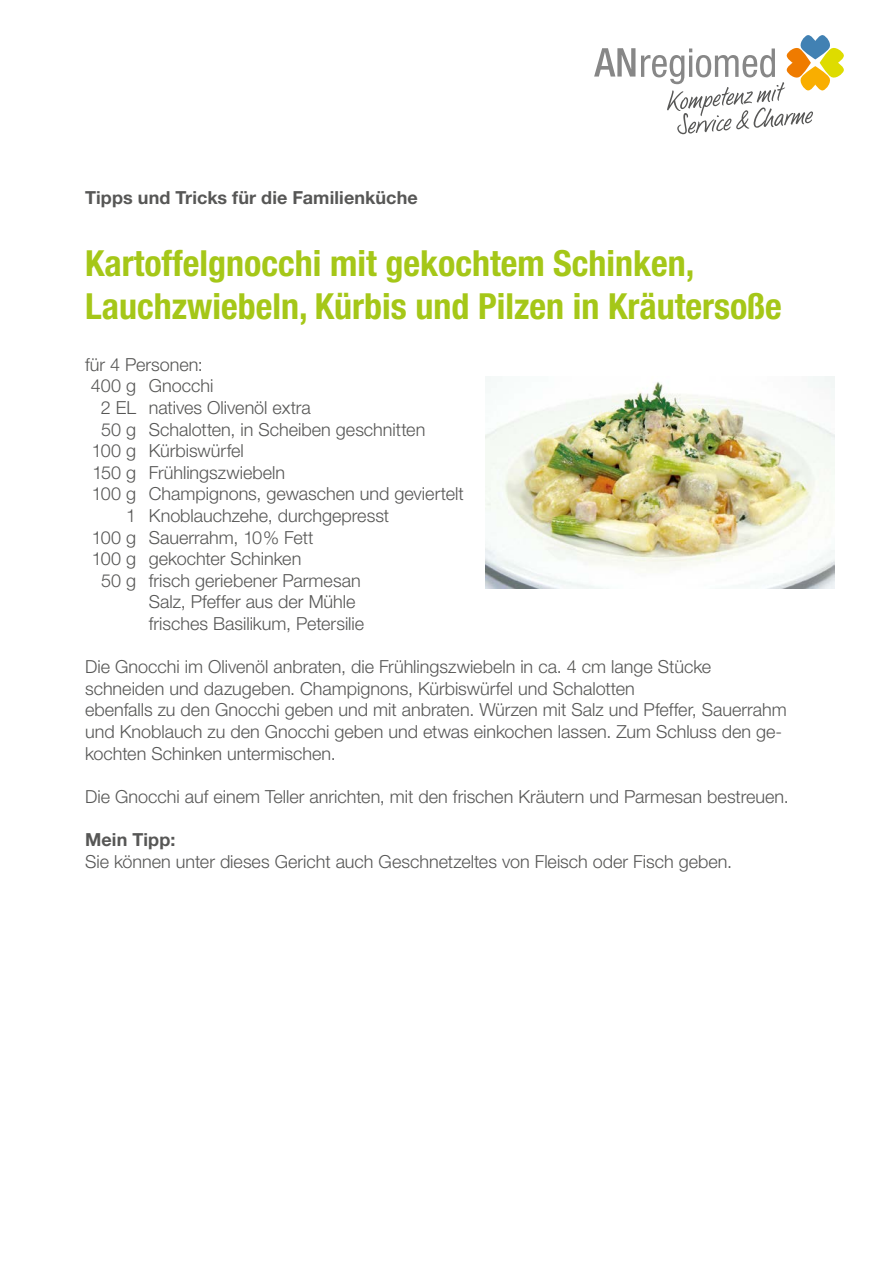
<style>
.page{position:relative;width:893px;height:1263px;background:#fff}
.page>*{position:absolute;margin:0;border:0;box-sizing:border-box;transform-origin:0 0}
.t1{font:700 condensed 36px/43.2px "Helvetica Neue LT Std";color:#a5c718}
.t2{font:300 18px/21.6px "Helvetica Neue LT Std";color:#575756}
.t3{font:700 18px "Helvetica Neue LT Std";letter-spacing:.005em;color:#575756}
</style>
<div class="page">
<svg style="left:594px;top:48px;width:41px;height:29px"></svg>
<svg style="left:641px;top:35px;width:203px;height:99px"></svg>
<img style="left:485px;top:377px;width:350px;height:211px">
<p class="t3" style="left:85px;top:187px;width:334px">Tipps und Tricks für die Familienküche</p>
<h1 class="t1" style="left:85px;top:241px;width:698px">Kartoffelgnocchi mit gekochtem Schinken,<br>Lauchzwiebeln, Kürbis und Pilzen in Kräutersoße</h1>
<p class="t2" style="left:85px;top:353px;width:119px">für 4 Personen:</p>
<p class="t2" style="left:91px;top:375px;width:124px">400 g Gnocchi</p>
<p class="t2" style="left:101px;top:396px;width:211px">2 EL natives Olivenöl extra</p>
<p class="t2" style="left:101px;top:418px;width:326px">50 g Schalotten, in Scheiben geschnitten</p>
<p class="t2" style="left:92px;top:440px;width:153px">100 g Kürbiswürfel</p>
<p class="t2" style="left:93px;top:461px;width:194px">150 g Frühlingszwiebeln</p>
<p class="t2" style="left:92px;top:483px;width:373px">100 g Champignons, gewaschen und geviertelt</p>
<p class="t2" style="left:126px;top:504px;width:265px">1 Knoblauchzehe, durchgepresst</p>
<p class="t2" style="left:92px;top:526px;width:223px">100 g Sauerrahm, 10% Fett</p>
<p class="t2" style="left:92px;top:548px;width:211px">100 g gekochter Schinken</p>
<p class="t2" style="left:101px;top:569px;width:261px">50 g frisch geriebener Parmesan</p>
<p class="t2" style="left:149px;top:591px;width:208px">Salz, Pfeffer aus der Mühle</p>
<p class="t2" style="left:149px;top:612px;width:217px">frisches Basilikum, Petersilie</p>
<p class="t2" style="left:85px;top:656px;width:703px">Die Gnocchi im Olivenöl anbraten, die Frühlingszwiebeln in ca. 4 cm lange Stücke schneiden und dazugeben. Champignons, Kürbiswürfel und Schalotten<br>ebenfalls zu den Gnocchi geben und mit anbraten. Würzen mit Salz und Pfeffer, Sauerrahm und Knoblauch zu den Gnocchi geben und etwas einkochen lassen. Zum Schluss den ge&shy;kochten Schinken untermischen.</p>
<p class="t2" style="left:85px;top:785px;width:705px">Die Gnocchi auf einem Teller anrichten, mit den frischen Kräutern und Parmesan bestreuen.</p>
<p class="t3" style="left:85px;top:828px;width:92px">Mein Tipp:</p>
<p class="t2" style="left:85px;top:850px;width:649px">Sie können unter dieses Gericht auch Geschnetzeltes von Fleisch oder Fisch geben.</p>
</div>
